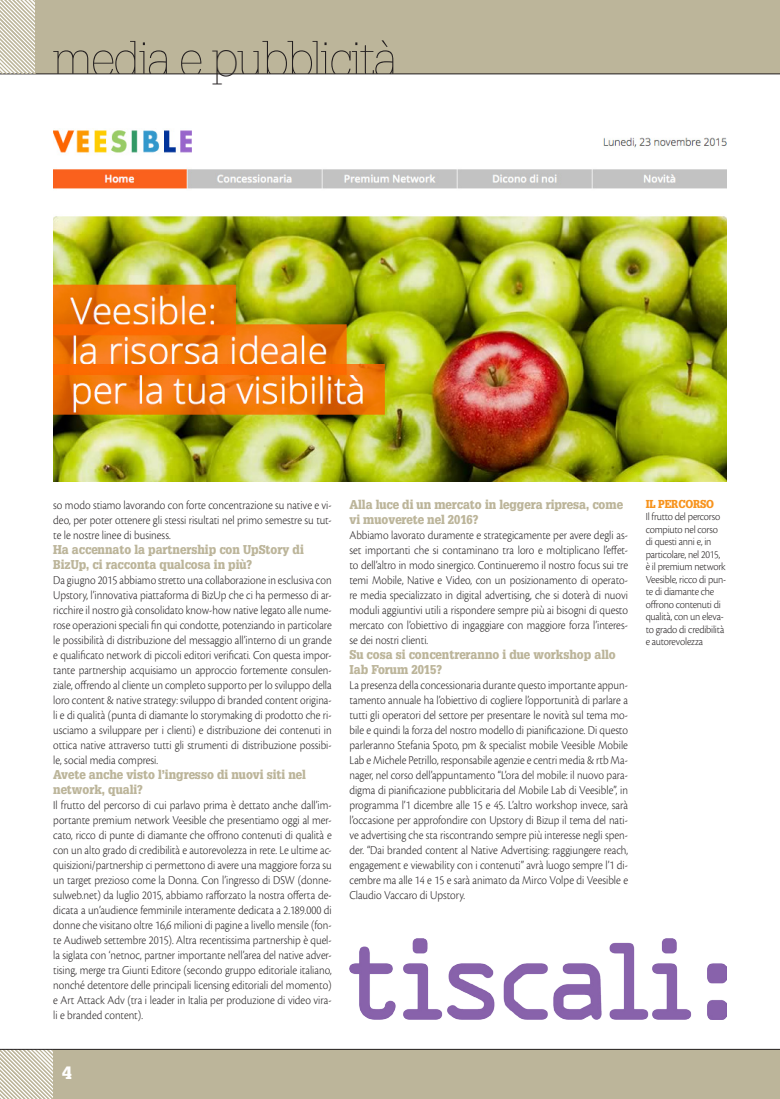
<style>
.page{position:relative;width:780px;height:1099px;background:#fff}
.page>*{position:absolute;margin:0;border:0;box-sizing:border-box;transform-origin:0 0}
.t1{font:100 49.5px "Glypha LT Std";color:#231f20}
.t2{font:900 17.5px "Glypha LT Std";color:#fff}
.testo_cronos{font:300 12.5px/15px "Cronos Pro";color:#231f20;text-align:justify;scale:.9 1}
.domande{font:900 12.5px/15px "Glypha LT Std";color:#bcb59a;scale:.9 1}
.testo_myriad{font:300 11.25px/12.5px "Cronos Pro";letter-spacing:-.02em;color:#231f20;scale:.9 1}
.testo_myriad-2{font:900 11.25px "Glypha LT Std";letter-spacing:-.02em;color:#f7931d;scale:.9 1}
</style>
<div class="page">
<div style="left:35px;top:0;width:745px;height:74px;background:#bcb59a"></div>
<hr style="left:0;top:74px;width:780px;height:1px;background:#231f20">
<div style="left:53px;top:1049px;width:727px;height:49px;background:#bcb59a"></div>
<svg style="left:53px;top:40px;width:340px;height:34px"></svg>
<svg style="left:0;top:1050px;width:53px;height:48px"></svg>
<svg style="left:0;top:0;width:36px;height:74px"></svg>
<hr style="left:0;top:1049px;width:780px;height:1px;background:#231f20">
<img style="left:349px;top:938px;width:377px;height:81px">
<img style="left:53px;top:130px;width:673px;height:351px">
<h1 class="t1" style="left:211px;top:30px;width:29px">p</h1>
<p class="testo_cronos" style="left:53px;top:497px;width:311px">so modo stiamo lavorando con forte concentrazione su native e vi&shy;deo, per poter ottenere gli stessi risultati nel primo semestre su tut&shy;te le nostre linee di business.</p>
<p class="domande" style="left:53px;top:542px;width:280px">Ha accennato la partnership con UpStory di<br>BizUp, ci racconta qualcosa in più?</p>
<p class="testo_cronos" style="left:53px;top:572px;width:311px">Da giugno 2015 abbiamo stretto una collaborazione in esclusiva con Upstory, l’innovativa piattaforma di BizUp che ci ha permesso di ar&shy;ricchire il nostro già consolidato know-how native legato alle nume&shy;rose operazioni speciali fin qui condotte, potenziando in particolare le possibilità di distribuzione del messaggio all’interno di un grande e qualificato network di piccoli editori verificati. Con questa impor&shy;tante partnership acquisiamo un approccio fortemente consulen&shy;ziale, offrendo al cliente un completo supporto per lo sviluppo della loro content &amp; native strategy: sviluppo di branded content origina&shy;li e di qualità (punta di diamante lo storymaking di prodotto che ri&shy;usciamo a sviluppare per i clienti) e distribuzione dei contenuti in ottica native attraverso tutti gli strumenti di distribuzione possibi&shy;le, social media compresi.</p>
<p class="domande" style="left:53px;top:767px;width:282px">Avete anche visto l’ingresso di nuovi siti nel network, quali?</p>
<p class="testo_cronos" style="left:53px;top:797px;width:311px">Il frutto del percorso di cui parlavo prima è dettato anche dall’im&shy;portante premium network Veesible che presentiamo oggi al mer&shy;cato, ricco di punte di diamante che offrono contenuti di qualità e con un alto grado di credibilità e autorevolezza in rete. Le ultime ac&shy;quisizioni/partnership ci permettono di avere una maggiore forza su un target prezioso come la Donna. Con l’ingresso di DSW (donne&shy;sulweb.net) da luglio 2015, abbiamo rafforzato la nostra offerta de&shy;dicata a un’audience femminile interamente dedicata a 2.189.000 di donne che visitano oltre 16,6 milioni di pagine a livello mensile (fon&shy;te Audiweb settembre 2015). Altra recentissima partnership è quel&shy;la siglata con ‘netnoc, partner importante nell’area del native adver&shy;tising, merge tra Giunti Editore (secondo gruppo editoriale italiano, nonché detentore delle principali licensing editoriali del momento) e Art Attack Adv (tra i leader in Italia per produzione di video vira&shy;li e branded content).</p>
<h2 class="t2" style="left:62px;top:1062px;width:11px">4</h2>
<p class="domande" style="left:349px;top:497px;width:305px">Alla luce di un mercato in leggera ripresa, come vi muoverete nel 2016?</p>
<p class="testo_cronos" style="left:349px;top:527px;width:311px">Abbiamo lavorato duramente e strategicamente per avere degli as&shy;set importanti che si contaminano tra loro e moltiplicano l’effet&shy;to dell’altro in modo sinergico. Continueremo il nostro focus sui tre temi Mobile, Native e Video, con un posizionamento di operato&shy;re media specializzato in digital advertising, che si doterà di nuovi moduli aggiuntivi utili a rispondere sempre più ai bisogni di questo mercato con l’obiettivo di ingaggiare con maggiore forza l’interes&shy;se dei nostri clienti.</p>
<p class="domande" style="left:349px;top:647px;width:297px">Su cosa si concentreranno i due workshop allo<br>Iab Forum 2015?</p>
<p class="testo_cronos" style="left:349px;top:677px;width:311px">La presenza della concessionaria durante questo importante appun&shy;tamento annuale ha l’obiettivo di cogliere l’opportunità di parlare a tutti gli operatori del settore per presentare le novità sul tema mo&shy;bile e quindi la forza del nostro modello di pianificazione. Di questo parleranno Stefania Spoto, pm &amp; specialist mobile Veesible Mobile Lab e Michele Petrillo, responsabile agenzie e centri media &amp; rtb Ma&shy;nager, nel corso dell’appuntamento “L’ora del mobile: il nuovo para&shy;digma di pianificazione pubblicitaria del Mobile Lab di Veesible”, in programma l’1 dicembre alle 15 e 45. L’altro workshop invece, sarà l’occasione per approfondire con Upstory di Bizup il tema del nati&shy;ve advertising che sta riscontrando sempre più interesse negli spen&shy;der. “Dai branded content al Native Advertising: raggiungere reach, engagement e viewability con i contenuti” avrà luogo sempre l’1 di&shy;cembre ma alle 14 e 15 e sarà animato da Mirco Volpe di Veesible e Claudio Vaccaro di Upstory.</p>
<p class="testo_myriad-2" style="left:645px;top:497px;width:77px">il percorso</p>
<p class="testo_myriad" style="left:645px;top:510px;width:91px">Il frutto del percorso compiuto nel corso di questi anni e, in particolare, nel 2015, è il premium network<br>Veesible, ricco di pun&shy;te di diamante che offrono contenuti di qualità, con un eleva&shy;to grado di credibilità e autorevolezza</p>
</div>
